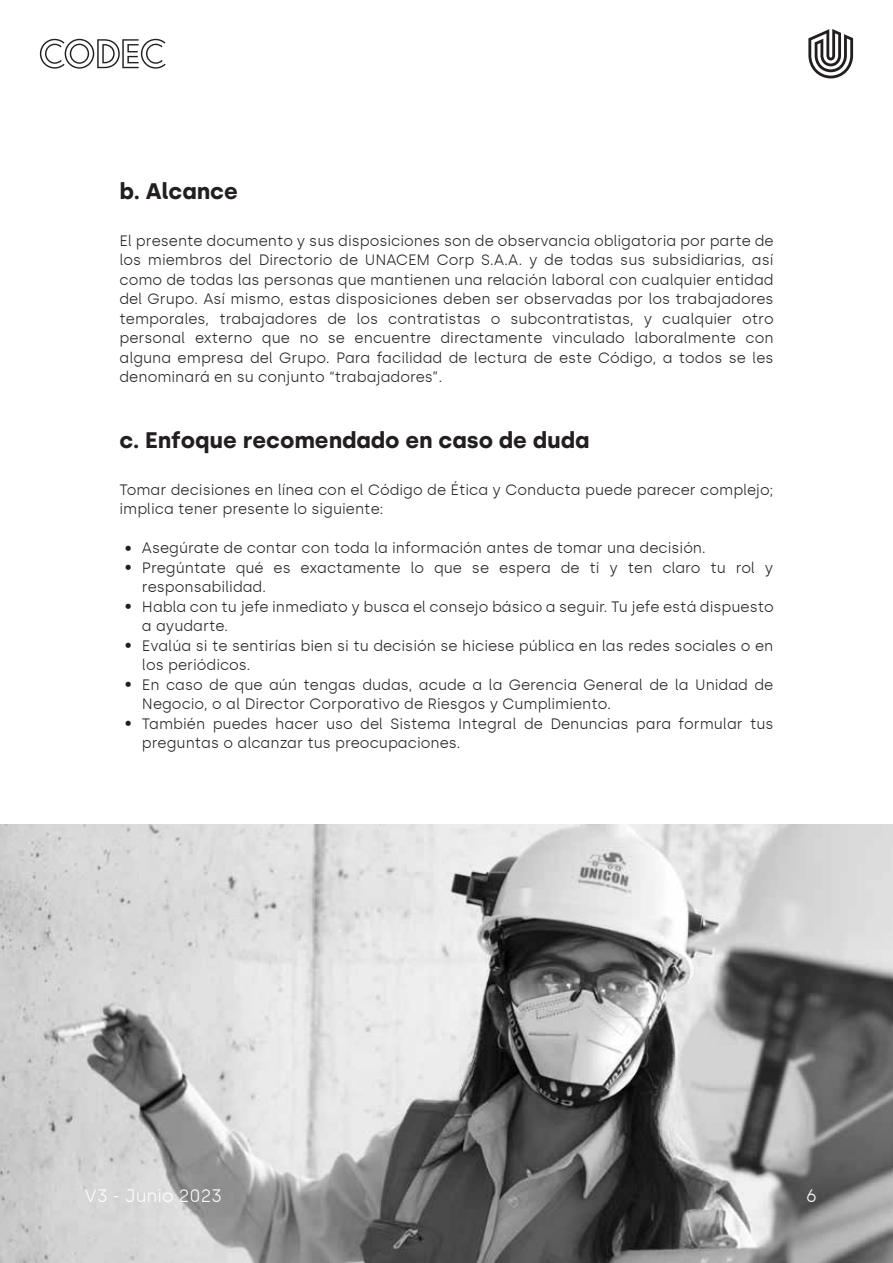
<style>
.page{position:relative;width:893px;height:1263px;background:#fff}
.page>*{position:absolute;margin:0;border:0;box-sizing:border-box;transform-origin:0 0}
.t1{font:700 22.5px "Silka";color:#231f20}
.t2{font:300 18px "Silka";color:#fff}
.t3{font:300 15px/19.5px "Silka";color:#231f20}
</style>
<div class="page">
<svg style="left:808px;top:29px;width:45px;height:49px"></svg>
<svg style="left:40px;top:39px;width:126px;height:30px"></svg>
<img style="left:0;top:824px;width:893px;height:439px">
<h1 class="t1" style="left:119px;top:178px;width:120px">b. Alcance</h1>
<p class="t3" style="left:119px;top:231px;width:656px;text-align:justify">El presente documento y sus disposiciones son de observancia obligatoria por parte de los miembros del Directorio de UNACEM Corp S.A.A. y de todas sus subsidiarias, así como de todas las personas que mantienen una relación laboral con cualquier entidad del Grupo. Así mismo, estas disposiciones deben ser observadas por los trabajadores temporales, trabajadores de los contratistas o subcontratistas, y cualquier otro personal externo que no se encuentre directamente vinculado laboralmente con alguna empresa del Grupo. Para facilidad de lectura de este Código, a todos se les denominará en su conjunto “trabajadores”.</p>
<h1 class="t1" style="left:119px;top:427px;width:471px">c. Enfoque recomendado en caso de duda</h1>
<p class="t3" style="left:119px;top:480px;width:656px">Tomar decisiones en línea con el Código de Ética y Conducta puede parecer complejo; implica tener presente lo siguiente:</p>
<p class="t3" style="left:142px;top:538px;width:633px">Asegúrate de contar con toda la información antes de tomar una decisión.<br>Pregúntate qué es exactamente lo que se espera de ti y ten claro tu rol y responsabilidad.<br>Habla con tu jefe inmediato y busca el consejo básico a seguir. Tu jefe está dispuesto a ayudarte.<br>Evalúa si te sentirías bien si tu decisión se hiciese pública en las redes sociales o en los periódicos.<br>En caso de que aún tengas dudas, acude a la Gerencia General de la Unidad de Negocio, o al Director Corporativo de Riesgos y Cumplimiento.<br>También puedes hacer uso del Sistema Integral de Denuncias para formular tus preguntas o alcanzar tus preocupaciones.</p>
<p class="t3" style="left:125px;top:538px;width:8px">• •</p>
<p class="t3" style="left:125px;top:596px;width:8px">•</p>
<p class="t3" style="left:125px;top:635px;width:8px">•</p>
<p class="t3" style="left:125px;top:674px;width:8px">•</p>
<p class="t3" style="left:125px;top:713px;width:8px">•</p>
<p class="t2" style="left:85px;top:1185px;width:139px">V3 - Junio 2023</p>
<p class="t2" style="left:806px;top:1185px;width:13px">6</p>
</div>
